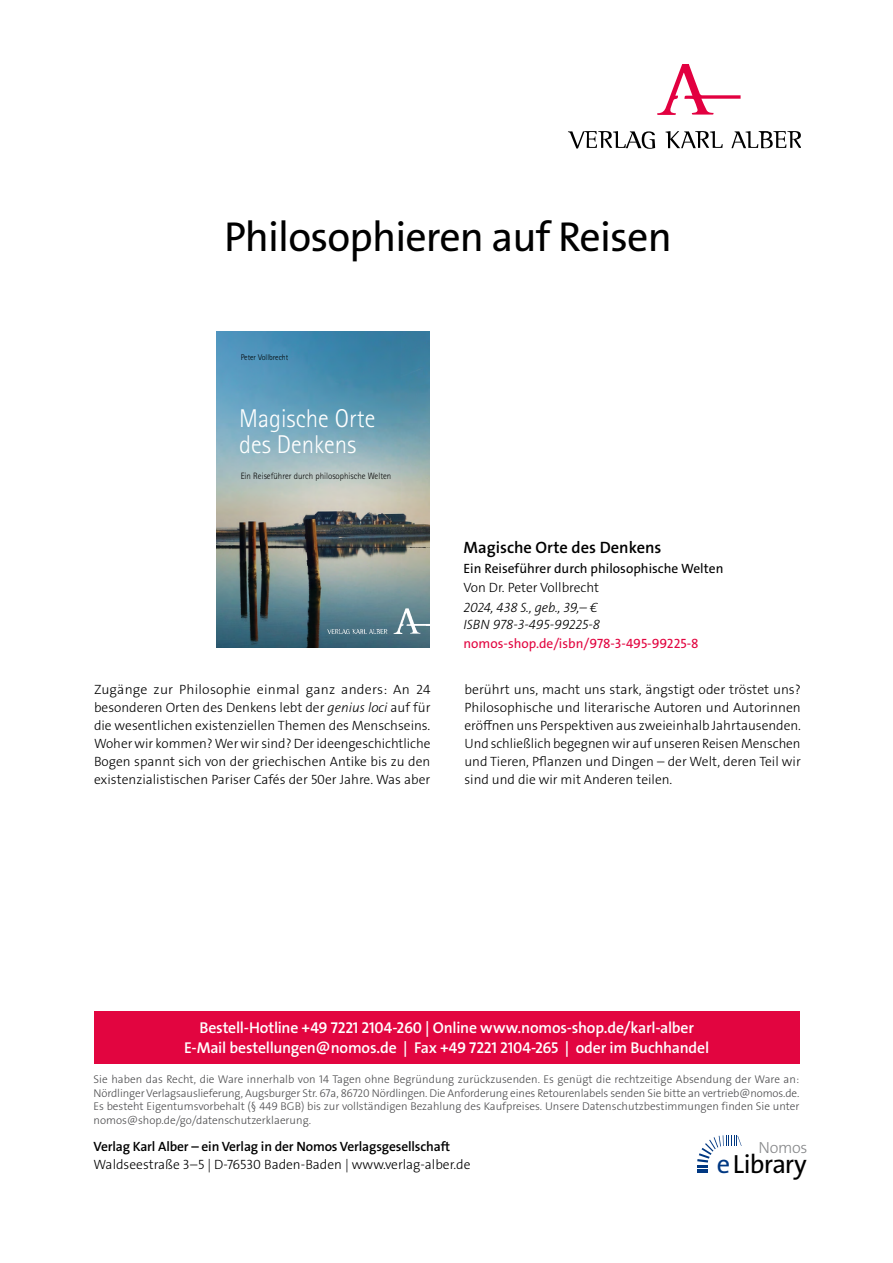
<style>
.page{position:relative;width:893px;height:1263px;background:#fff}
.page>*{position:absolute;margin:0;border:0;box-sizing:border-box;transform-origin:0 0}
.t1{font:42px "The Sans Os F";letter-spacing:-.02em;color:#000}
.t2{font:26.4px "The Sans Os F";letter-spacing:-.03em;color:#000}
.t3{font:300 25.65px/25.7px "Rotis Sans Serif Pro";color:#fff}
.t4{font:600 16.5px "The Sans Os F";color:#000}
.t5{font:300 16.2px "The Sans Os F";letter-spacing:-.02em;color:#87888a}
.t6{font:600 15.75px/21px "The Sans Os F";letter-spacing:-.015em;color:#fff;text-align:center}
.t7{font:300 13.5px/18px "The Sans Os F";color:#000;text-align:justify}
.t8{font:600 13.5px "The Sans Os F";letter-spacing:-.01em;color:#000}
.t9{font:italic 300 13.5px/17.2px "The Sans Os F";color:#000}
.t10{font:13.5px "The Sans Os F";color:#000}
.t11{font:13.5px "The Sans Os F";color:#e20540}
.t12{font:300 11.25px/13.5px "The Sans Os F";color:#4b4b4d;text-align:justify}
.t13{font:300 9.15px "Rotis Sans Serif Pro";color:#000}
.t14{font:300 8.25px "Rotis Sans Serif Pro";color:#000}
.s1{font-style:italic}
.s2{color:#003882}
</style>
<div class="page">
<div style="left:94px;top:1011px;width:705px;height:52px;background:#e20540"></div>
<svg style="left:697px;top:1135px;width:45px;height:38px"></svg>
<svg style="left:568px;top:131px;width:87px;height:18px"></svg>
<svg style="left:665px;top:131px;width:58px;height:17px"></svg>
<svg style="left:731px;top:131px;width:70px;height:17px"></svg>
<svg style="left:657px;top:64px;width:84px;height:51px"></svg>
<img style="left:216px;top:332px;width:214px;height:315px">
<img style="left:328px;top:608px;width:98px;height:25px">
<img style="left:426px;top:608px;width:4px;height:25px">
<h1 class="t1" style="left:224px;top:220px;width:449px">Philosophieren auf Reisen</h1>
<p class="t14" style="left:241px;top:353px;width:49px">Peter Vollbrecht</p>
<h3 class="t3" style="left:239px;top:406px;width:138px">Magische Orte des Denkens</h3>
<p class="t13" style="left:241px;top:471px;width:152px">Ein Reiseführer durch philosophische Welten</p>
<p class="t4" style="left:463px;top:537px;width:200px">Magische Orte des Denkens</p>
<p class="t10" style="left:463px;top:563px;width:261px">Ein Reiseführer durch philosophische Welten</p>
<p class="t7" style="left:463px;top:579px;width:137px">Von Dr. Peter Vollbrecht</p>
<p class="t9" style="left:463px;top:599px;width:138px">2024, 438 S., geb., 39,– €<br>ISBN 978-3-495-99225-8</p>
<p class="t11" style="left:463px;top:638px;width:237px">nomos-shop.de/isbn/978-3-495-99225-8</p>
<p class="t7" style="left:94px;top:681px;width:338px">Zugänge zur Philosophie einmal ganz anders: An 24 besonderen Orten des Denkens lebt der <span class="s1">genius loci</span> auf für die wesentlichen existenziellen Themen des Menschseins.<br>Woher wir kommen? Wer wir sind? Der ideengeschichtliche Bogen spannt sich von der griechischen Antike bis zu den existenzialistischen Pariser Cafés der 50er Jahre. Was aber</p>
<p class="t7" style="left:464px;top:681px;width:338px">berührt uns, macht uns stark, ängstigt oder tröstet uns?<br>Philosophische und literarische Autoren und Autorinnen eröffnen uns Perspektiven aus zweieinhalb Jahrtausenden.<br>Und schließlich begegnen wir auf unseren Reisen Menschen und Tieren, Pflanzen und Dingen – der Welt, deren Teil wir sind und die wir mit Anderen teilen.</p>
<p class="t6" style="left:184px;top:1017px;width:526px">Bestell-Hotline +49 7221 2104-260 | Online www.nomos-shop.de/karl-alber<br>E-Mail bestellungen@nomos.de | Fax +49 7221 2104-265 | oder im Buchhandel</p>
<p class="t12" style="left:94px;top:1073px;width:707px">Sie haben das Recht, die Ware innerhalb von 14 Tagen ohne Begründung zurückzusenden. Es genügt die rechtzeitige Absendung der Ware an:<br>Nördlinger Verlagsauslieferung, Augsburger Str. 67a, 86720 Nördlingen. Die Anforderung eines Retourenlabels senden Sie bitte an vertrieb@nomos.de.<br>Es besteht Eigentumsvorbehalt (§ 449 BGB) bis zur vollständigen Bezahlung des Kaufpreises. Unsere Datenschutzbestimmungen finden Sie unter nomos@shop.de/go/datenschutzerklaerung.</p>
<p class="t8" style="left:94px;top:1138px;width:358px">Verlag Karl Alber – ein Verlag in der Nomos Verlagsgesellschaft</p>
<p class="t7" style="left:94px;top:1156px;width:378px">Waldseestraße 3–5 | D-76530 Baden-Baden | www.verlag-alber.de</p>
<h2 class="t2" style="left:717px;top:1153px;width:91px"><span class="s2">e</span>Library</h2>
<p class="t5" style="left:758px;top:1137px;width:51px">Nomos</p>
</div>
